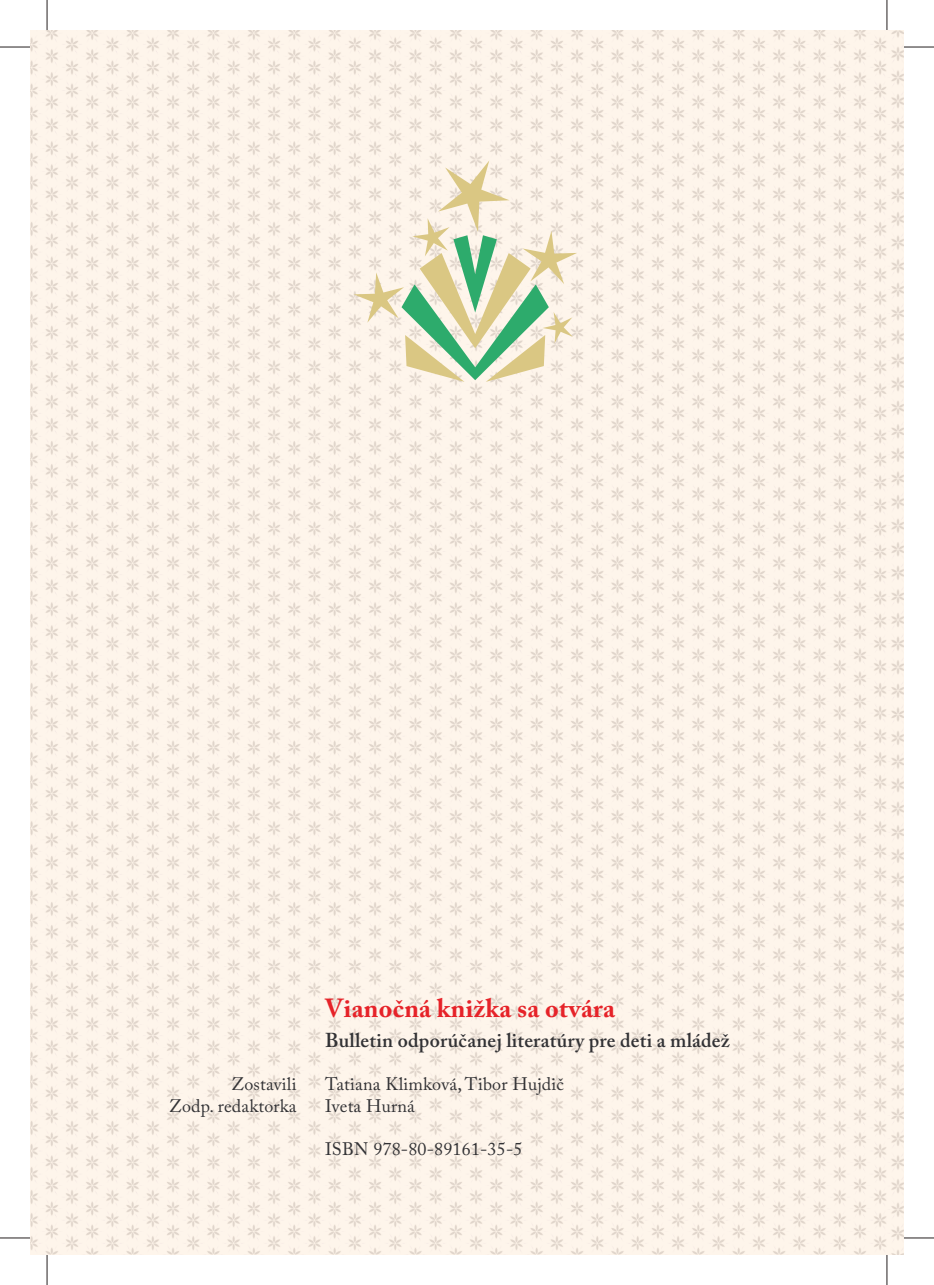
<style>
.page{position:relative;width:934px;height:1285px;background:#fff}
.page>*{position:absolute;margin:0;border:0;box-sizing:border-box;transform-origin:0 0}
.t1{font:700 26px "Adobe Caslon Pro";letter-spacing:.01em;color:#e62329}
.t2{font:600 20px "Adobe Caslon Pro";letter-spacing:.01em;color:#323235}
.t3{font:18px "Adobe Caslon Pro";letter-spacing:.01em;color:#323235}
</style>
<div class="page">
<img style="left:886px;top:30px;width:17px;height:1225px">
<img style="left:30px;top:30px;width:856px;height:1225px">
<svg style="left:353px;top:160px;width:224px;height:222px;background:#e1e3cb"></svg>
<hr style="left:0;top:47px;width:30px;height:1px;background:#241f1f">
<hr style="left:903px;top:47px;width:30px;height:1px;background:#241f1f">
<hr style="left:0;top:1237px;width:30px;height:1px;background:#241f1f">
<hr style="left:903px;top:1237px;width:30px;height:1px;background:#241f1f">
<hr style="left:47px;top:0;width:1px;height:30px;background:#241f1f">
<hr style="left:47px;top:1255px;width:1px;height:30px;background:#241f1f">
<hr style="left:886px;top:0;width:1px;height:30px;background:#241f1f">
<hr style="left:886px;top:1255px;width:1px;height:30px;background:#241f1f">
<h1 class="t1" style="left:325px;top:993px;width:291px">Vianočná knižka sa otvára</h1>
<p class="t2" style="left:325px;top:1028px;width:406px">Bulletin odporúčanej literatúry pre deti a mládež</p>
<p class="t3" style="left:231px;top:1073px;width:67px">Zostavili</p>
<p class="t3" style="left:325px;top:1073px;width:240px">Tatiana Klimková, Tibor Hujdič</p>
<p class="t3" style="left:169px;top:1095px;width:129px">Zodp. redaktorka</p>
<p class="t3" style="left:325px;top:1095px;width:91px">Iveta Hurná</p>
<p class="t3" style="left:325px;top:1138px;width:199px">ISBN 978-80-89161-35-5</p>
</div>
